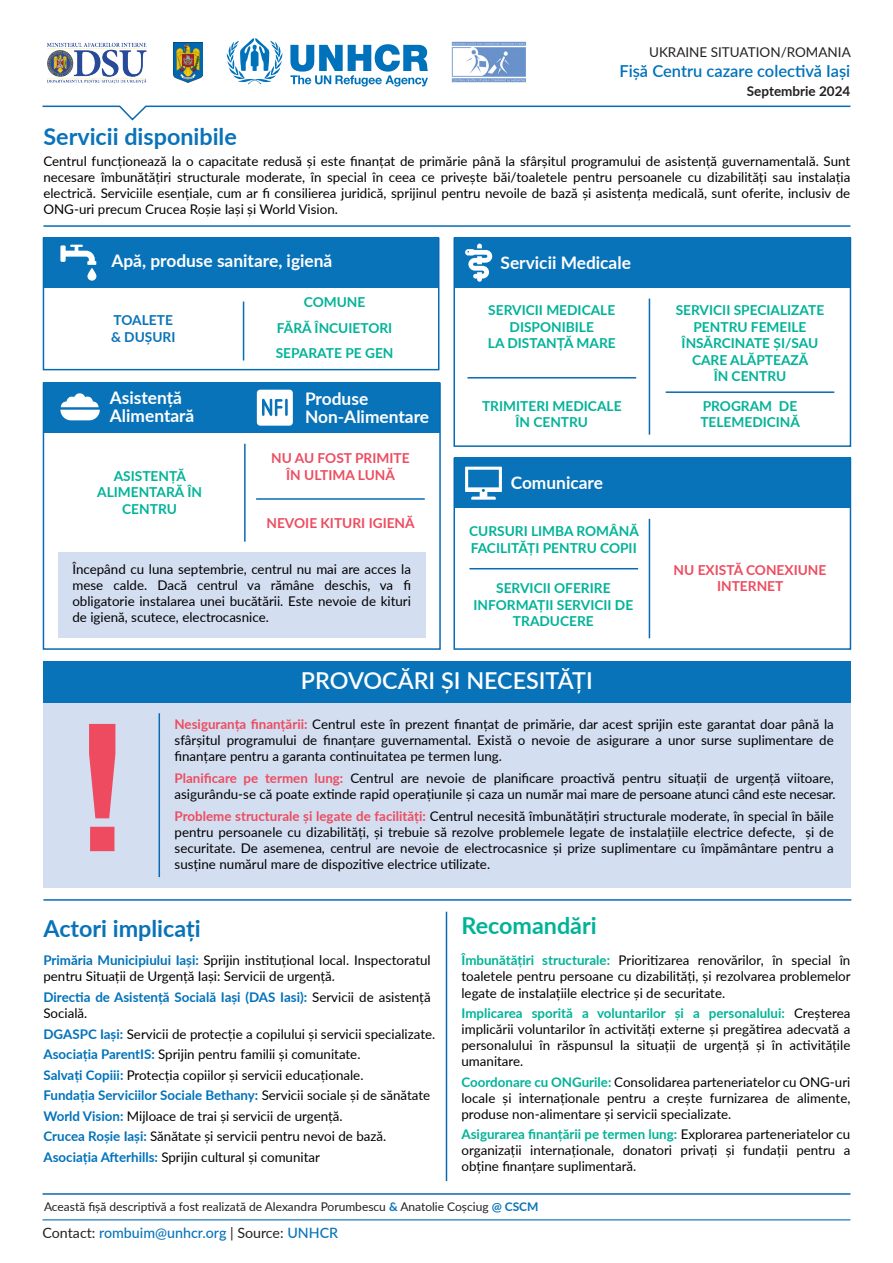
<style>
.page{position:relative;width:893px;height:1263px;background:#fff}
.page>*{position:absolute;margin:0;border:0;box-sizing:border-box;transform-origin:0 0}
.t1{font:700 177.75px "Arial";color:#ee4b60}
.t2{font:600 23.4px "Lato";color:#fff}
.t3{font:700 23.25px "Lato";color:#0973b9}
.t4{font:700 23.25px "Lato";color:#00b398}
.t5{font:700 17.4px/18px "Lato";color:#fff}
.t6{font:600 16.5px "Lato";color:#0072bb}
.t7{font:500 14.25px "Lato";color:#0774ba}
.t8{font:700 13.65px/16.5px "Lato";color:#00b398;text-align:center}
.t9{font:700 13.65px/16.5px "Lato";color:#ed4c60;text-align:center}
.t10{font:700 13.65px/16.5px "Lato";color:#0973b9}
.t11{font:13.5px "Lato";color:#231f20}
.t12{font:700 13.5px "Lato";color:#231f20}
.t13{font:13.35px/16px "Lato";color:#000;text-align:justify}
.t14{font:700 13.35px/16px "Lato";color:#0072bb}
.t15{font:12px "Lato";color:#231f20}
.s1{font-weight:700;color:#ed4c60}
.s2{font-weight:700;color:#0072bb}
.s3{font-weight:400;color:#000}
.s4{font-weight:700;color:#00b398}
.s5{font-weight:700;color:#0973b9}
.s6{font-weight:400;color:#231f20}
</style>
<div class="page">
<div style="left:43px;top:661px;width:808px;height:226px;background:#d4def1"></div>
<div style="left:43px;top:661px;width:807px;height:41px;background:#0973b9"></div>
<hr style="left:43px;top:225px;width:807px;height:2px;background:#086ab3">
<div style="left:58px;top:552px;width:368px;height:86px;background:#d4def1"></div>
<div style="left:43px;top:238px;width:396px;height:50px;background:#0973b9"></div>
<svg style="left:60px;top:245px;width:36px;height:36px"></svg>
<div style="left:43px;top:237px;width:396px;height:133px;border:2px solid #086ab3"></div>
<div style="left:43px;top:383px;width:397px;height:50px;background:#0973b9"></div>
<div style="left:43px;top:382px;width:398px;height:268px;border:2px solid #086ab3"></div>
<svg style="left:60px;top:393px;width:40px;height:27px"></svg>
<svg style="left:257px;top:390px;width:36px;height:36px"></svg>
<hr style="left:244px;top:444px;width:2px;height:98px;background:#086ab3">
<div style="left:454px;top:238px;width:396px;height:50px;background:#0973b9"></div>
<div style="left:453px;top:237px;width:398px;height:210px;border:2px solid #086ab3"></div>
<svg style="left:465px;top:243px;width:28px;height:39px"></svg>
<div style="left:454px;top:458px;width:396px;height:50px;background:#0973b9"></div>
<div style="left:453px;top:457px;width:398px;height:193px;border:2px solid #086ab3"></div>
<svg style="left:465px;top:467px;width:37px;height:33px"></svg>
<hr style="left:243px;top:302px;width:1px;height:58px;background:#086ab3">
<hr style="left:649px;top:299px;width:1px;height:136px;background:#086ab3">
<hr style="left:649px;top:519px;width:1px;height:119px;background:#086ab3">
<hr style="left:446px;top:912px;width:1px;height:269px;background:#086ab3">
<hr style="left:159px;top:713px;width:1px;height:164px;background:#086ab3">
<hr style="left:43px;top:899px;width:808px;height:2px;background:#086ab3">
<svg style="left:226px;top:38px;width:57px;height:46px"></svg>
<svg style="left:290px;top:44px;width:138px;height:43px"></svg>
<img style="left:47px;top:42px;width:100px;height:42px">
<img style="left:173px;top:42px;width:29px;height:41px">
<img style="left:452px;top:42px;width:74px;height:41px">
<svg style="left:42px;top:105px;width:809px;height:16px"></svg>
<hr style="left:43px;top:1219px;width:807px;height:1px;background:#086ab3">
<hr style="left:467px;top:377px;width:169px;height:2px;background:#086ab3">
<hr style="left:666px;top:391px;width:168px;height:2px;background:#086ab3">
<hr style="left:469px;top:568px;width:169px;height:1px;background:#086ab3">
<hr style="left:256px;top:498px;width:169px;height:2px;background:#086ab3">
<hr style="left:43px;top:1193px;width:807px;height:2px;background:#086ab3">
<p class="t11" style="left:649px;top:43px;width:203px">UKRAINE SITUATION/ROMANIA</p>
<p class="t6" style="left:619px;top:59px;width:232px">Fișă Centru cazare colectivă Iași</p>
<p class="t12" style="left:747px;top:82px;width:105px">Septembrie 2024</p>
<h3 class="t3" style="left:43px;top:119px;width:195px">Servicii disponibile</h3>
<p class="t13" style="left:43px;top:152px;width:808px">Centrul funcționează la o capacitate redusă și este finanțat de primărie până la sfârșitul programului de asistență guvernamentală. Sunt necesare îmbunătățiri structurale moderate, în special în ceea ce privește băi/toaletele pentru persoanele cu dizabilități sau instalația electrică. Serviciile esențiale, cum ar fi consilierea juridică, sprijinul pentru nevoile de bază și asistența medicală, sunt oferite, inclusiv de ONG-uri precum Crucea Roșie Iași și World Vision.</p>
<h3 class="t5" style="left:111px;top:251px;width:222px">Apă, produse sanitare, igienă</h3>
<p class="t10" style="left:111px;top:311px;width:66px">TOALETE &amp; DUȘURI</p>
<p class="t8" style="left:304px;top:294px;width:63px">COMUNE</p>
<p class="t8" style="left:276px;top:315px;width:119px;line-height:24.8px;text-align:left">FĂRĂ ÎNCUIETORI<br>SEPARATE PE GEN</p>
<h3 class="t5" style="left:110px;top:388px;width:86px">Asistență<br>Alimentară</h3>
<h3 class="t5" style="left:305px;top:389px;width:126px">Produse<br>Non-Alimentare</h3>
<p class="t8" style="left:97px;top:467px;width:106px">ASISTENȚĂ<br>ALIMENTARĂ ÎN<br>CENTRU</p>
<p class="t9" style="left:271px;top:450px;width:140px">NU AU FOST PRIMITE<br>ÎN ULTIMA LUNĂ</p>
<p class="t9" style="left:266px;top:514px;width:150px">NEVOIE KITURI IGIENĂ</p>
<p class="t13" style="left:72px;top:561px;width:340px">Începând cu luna septembrie, centrul nu mai are acces la mese calde. Dacă centrul va rămâne deschis, va fi obligatorie instalarea unei bucătării. Este nevoie de kituri de igienă, scutece, electrocasnice.</p>
<h3 class="t5" style="left:500px;top:253px;width:132px">Servicii Medicale</h3>
<p class="t8" style="left:488px;top:301px;width:129px">SERVICII MEDICALE<br>DISPONIBILE<br>LA DISTANȚĂ MARE</p>
<p class="t8" style="left:482px;top:397px;width:141px">TRIMITERI MEDICALE<br>ÎN CENTRU</p>
<h3 class="t5" style="left:511px;top:473px;width:94px">Comunicare</h3>
<p class="t8" style="left:469px;top:523px;width:171px;text-align:left">CURSURI LIMBA ROMÂNĂ<br>FACILITĂȚI PENTRU COPII</p>
<p class="t8" style="left:473px;top:579px;width:161px">SERVICII OFERIRE<br>INFORMAȚII SERVICII DE<br>TRADUCERE</p>
<p class="t8" style="left:676px;top:301px;width:150px">SERVICII SPECIALIZATE<br>PENTRU FEMEILE<br>ÎNSĂRCINATE ȘI/SAU<br>CARE ALĂPTEAZĂ<br>ÎN CENTRU</p>
<p class="t8" style="left:700px;top:397px;width:101px;text-align:left">PROGRAM DE<br>TELEMEDICINĂ</p>
<p class="t9" style="left:674px;top:561px;width:154px">NU EXISTĂ CONEXIUNE<br>INTERNET</p>
<h1 class="t1" style="left:73px;top:663px;width:61px">!</h1>
<h2 class="t2" style="left:301px;top:663px;width:293px">PROVOCĂRI ȘI NECESITĂȚI</h2>
<p class="t13" style="left:175px;top:716px;width:661px"><span class="s1">Nesiguranța finanțării:</span> Centrul este în prezent finanțat de primărie, dar acest sprijin este garantat doar până la sfârșitul programului de finanțare guvernamental. Există o nevoie de asigurare a unor surse suplimentare de finanțare pentru a garanta continuitatea pe termen lung.</p>
<p class="t13" style="left:175px;top:770px;width:663px"><span class="s1">Planificare pe termen lung:</span> Centrul are nevoie de planificare proactivă pentru situații de urgență viitoare, asigurându-se că poate extinde rapid operațiunile și caza un număr mai mare de persoane atunci când este necesar.</p>
<p class="t13" style="left:175px;top:808px;width:661px"><span class="s1">Probleme structurale și legate de facilități:</span> Centrul necesită îmbunătățiri structurale moderate, în special în băile pentru persoanele cu dizabilități, și trebuie să rezolve problemele legate de instalațiile electrice defecte, și de securitate. De asemenea, centrul are nevoie de electrocasnice și prize suplimentare cu împământare pentru a susține numărul mare de dispozitive electrice utilizate.</p>
<h3 class="t3" style="left:43px;top:911px;width:159px">Actori implicați</h3>
<p class="t13" style="left:43px;top:952px;width:389px"><span class="s2">Primăria Municipiului Iași:</span> Sprijin instituțional local. Inspectoratul pentru Situații de Urgență Iași: Servicii de urgență.</p>
<p class="t14" style="left:43px;top:988px;width:389px">Directia de Asistență Socială Iași (DAS Iasi): <span class="s3">Servicii de asistență<br>Socială.</span></p>
<p class="t13" style="left:43px;top:1023px;width:393px;line-height:20.5px;text-align:left"><span class="s2">DGASPC Iași:</span> Servicii de protecție a copilului și servicii specializate.<br><span class="s2">Asociația ParentIS:</span> Sprijin pentru familii și comunitate.<br><span class="s2">Salvați Copiii:</span> Protecția copiilor și servicii educaționale.<br><span class="s2">Fundația Serviciilor Sociale Bethany:</span> Servicii sociale și de sănătate <span class="s2">World Vision:</span> Mijloace de trai și servicii de urgență.<br><span class="s2">Crucea Roșie Iași:</span> Sănătate și servicii pentru nevoi de bază.<br><span class="s2">Asociația Afterhills:</span> Sprijin cultural și comunitar</p>
<h3 class="t4" style="left:461px;top:909px;width:137px">Recomandări</h3>
<p class="t13" style="left:461px;top:952px;width:391px"><span class="s4">Îmbunătățiri structurale:</span> Prioritizarea renovărilor, în special în toaletele pentru persoane cu dizabilități, și rezolvarea problemelor legate de instalațiile electrice și de securitate.</p>
<p class="t13" style="left:461px;top:1004px;width:390px"><span class="s4">Implicarea sporită a voluntarilor și a personalului:</span> Creșterea implicării voluntarilor în activități externe și pregătirea adecvată a personalului în răspunsul la situații de urgență și în activitățile umanitare.</p>
<p class="t13" style="left:461px;top:1073px;width:390px"><span class="s4">Coordonare cu ONGurile:</span> Consolidarea parteneriatelor cu ONG-uri locale și internaționale pentru a crește furnizarea de alimente, produse non-alimentare și servicii specializate.</p>
<p class="t13" style="left:461px;top:1126px;width:390px"><span class="s4">Asigurarea finanțării pe termen lung:</span> Explorarea parteneriatelor cu organizații internaționale, donatori privați și fundații pentru a obține finanțare suplimentară.</p>
<p class="t15" style="left:44px;top:1198px;width:496px">Această fișă descriptivă a fost realizată de Alexandra Porumbescu <span class="s5">&amp;</span> Anatolie Coșciug <span class="s5">@ CSCM</span></p>
<p class="t7" style="left:43px;top:1223px;width:297px"><span class="s6">Contact:</span> rombuim@unhcr.org <span class="s6">| Source:</span> UNHCR</p>
</div>
